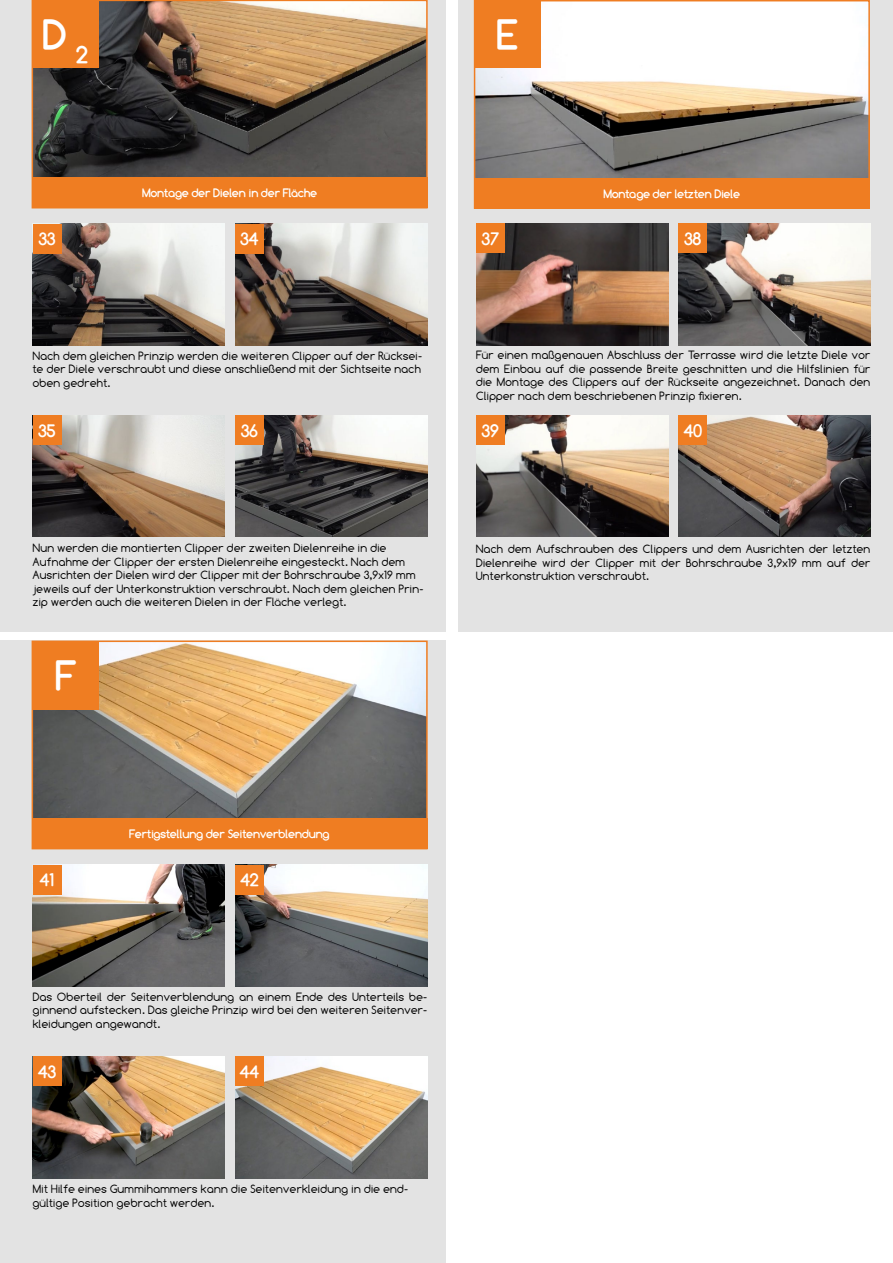
<style>
.page{position:relative;width:893px;height:1263px;background:#fff}
.page>*{position:absolute;margin:0;border:0;box-sizing:border-box;transform-origin:0 0}
.t1{font:700 41.4px "Comfortaa";color:#fff}
.t2{font:700 24.15px "Comfortaa";color:#fff}
.t3{font:700 18px "Comfortaa";color:#fff}
.t4{font:12px/13.5px "Comfortaa";color:#000;text-align:justify}
.t5{font:700 12px "Comfortaa";color:#fff}
</style>
<div class="page">
<div style="left:458px;top:0;width:435px;height:631px;background:#e3e3e3"></div>
<div style="left:0;top:0;width:445px;height:631px;background:#e3e3e3"></div>
<img style="left:477px;top:3px;width:390px;height:175px">
<div style="left:474px;top:0;width:396px;height:209px;border:2px solid #ef7d22"></div>
<img style="left:35px;top:3px;width:390px;height:174px">
<div style="left:32px;top:0;width:396px;height:208px;border:2px solid #ef7d22"></div>
<img style="left:476px;top:224px;width:192px;height:121px">
<img style="left:476px;top:415px;width:192px;height:122px">
<img style="left:33px;top:224px;width:192px;height:121px">
<img style="left:33px;top:415px;width:192px;height:122px">
<img style="left:679px;top:224px;width:192px;height:121px">
<img style="left:679px;top:415px;width:192px;height:122px">
<img style="left:235px;top:224px;width:192px;height:121px">
<img style="left:235px;top:415px;width:192px;height:122px">
<div style="left:476px;top:224px;width:29px;height:29px;background:#ef7d22"></div>
<div style="left:476px;top:415px;width:29px;height:30px;background:#ef7d22"></div>
<div style="left:33px;top:224px;width:28px;height:29px;background:#ef7d22"></div>
<div style="left:33px;top:415px;width:28px;height:30px;background:#ef7d22"></div>
<div style="left:679px;top:224px;width:28px;height:29px;background:#ef7d22"></div>
<div style="left:679px;top:415px;width:28px;height:30px;background:#ef7d22"></div>
<div style="left:235px;top:224px;width:29px;height:29px;background:#ef7d22"></div>
<div style="left:235px;top:415px;width:29px;height:30px;background:#ef7d22"></div>
<div style="left:475px;top:0;width:66px;height:68px;background:#ef7d22"></div>
<div style="left:33px;top:0;width:66px;height:68px;background:#ef7d22"></div>
<div style="left:32px;top:177px;width:395px;height:31px;background:#ef7d22"></div>
<div style="left:474px;top:178px;width:395px;height:31px;background:#ef7d22"></div>
<div style="left:0;top:640px;width:445px;height:623px;background:#e3e3e3"></div>
<img style="left:35px;top:643px;width:390px;height:175px">
<div style="left:32px;top:640px;width:396px;height:209px;border:2px solid #ef7d22"></div>
<img style="left:33px;top:865px;width:192px;height:121px">
<img style="left:33px;top:1056px;width:192px;height:122px">
<img style="left:235px;top:865px;width:192px;height:121px">
<img style="left:235px;top:1056px;width:192px;height:122px">
<div style="left:33px;top:865px;width:28px;height:29px;background:#ef7d22"></div>
<div style="left:33px;top:1056px;width:28px;height:30px;background:#ef7d22"></div>
<div style="left:235px;top:865px;width:29px;height:29px;background:#ef7d22"></div>
<div style="left:235px;top:1056px;width:29px;height:30px;background:#ef7d22"></div>
<div style="left:33px;top:641px;width:66px;height:68px;background:#ef7d22"></div>
<div style="left:32px;top:818px;width:395px;height:31px;background:#ef7d22"></div>
<h1 class="t1" style="left:43px;top:11px;width:25px">D</h1>
<h1 class="t1" style="left:498px;top:10px;width:22px">E</h1>
<h2 class="t2" style="left:77px;top:41px;width:13px">2</h2>
<h3 class="t3" style="left:39px;top:229px;width:18px">33</h3>
<p class="t5" style="left:142px;top:186px;width:177px">Montage der Dielen in der Fläche</p>
<p class="t5" style="left:603px;top:187px;width:138px">Montage der letzten Diele</p>
<h3 class="t3" style="left:241px;top:229px;width:20px">34</h3>
<h3 class="t3" style="left:482px;top:228px;width:18px">37</h3>
<h3 class="t3" style="left:684px;top:228px;width:18px">38</h3>
<p class="t4" style="left:33px;top:349px;width:391px">Nach dem gleichen Prinzip werden die weiteren Clipper auf der Rücksei&shy;te der Diele verschraubt und diese anschließend mit der Sichtseite nach oben gedreht.</p>
<p class="t4" style="left:476px;top:348px;width:396px">Für einen maßgenauen Abschluss der Terrasse wird die letzte Diele vor dem Einbau auf die passende Breite geschnitten und die Hilfslinien für die Montage des Clippers auf der Rückseite angezeichnet. Danach den Clipper nach dem beschriebenen Prinzip fixieren.</p>
<h3 class="t3" style="left:38px;top:420px;width:19px">35</h3>
<h3 class="t3" style="left:241px;top:420px;width:18px">36</h3>
<h3 class="t3" style="left:482px;top:420px;width:18px">39</h3>
<h3 class="t3" style="left:684px;top:420px;width:20px">40</h3>
<p class="t4" style="left:33px;top:541px;width:392px;text-align:left">Nun werden die montierten Clipper der zweiten Dielenreihe in die Aufnahme der Clipper der ersten Dielenreihe eingesteckt. Nach dem Ausrichten der Dielen wird der Clipper mit der Bohrschraube 3,9x19 mm jeweils auf der Unterkonstruktion verschraubt. Nach dem gleichen Prin&shy;zip werden auch die weiteren Dielen in der Fläche verlegt.</p>
<p class="t4" style="left:476px;top:542px;width:396px">Nach dem Aufschrauben des Clippers und dem Ausrichten der letzten Dielenreihe wird der Clipper mit der Bohrschraube 3,9x19 mm auf der Unterkonstruktion verschraubt.</p>
<h1 class="t1" style="left:56px;top:652px;width:21px">F</h1>
<h3 class="t3" style="left:40px;top:870px;width:16px">41</h3>
<p class="t5" style="left:130px;top:827px;width:201px">Fertigstellung der Seitenverblendung</p>
<h3 class="t3" style="left:240px;top:870px;width:20px">42</h3>
<p class="t4" style="left:33px;top:990px;width:396px">Das Oberteil der Seitenverblendung an einem Ende des Unterteils be&shy;ginnend aufstecken. Das gleiche Prinzip wird bei den weiteren Seitenver&shy;kleidungen angewandt.</p>
<h3 class="t3" style="left:38px;top:1061px;width:20px">43</h3>
<h3 class="t3" style="left:240px;top:1061px;width:21px">44</h3>
<p class="t4" style="left:33px;top:1182px;width:377px">Mit Hilfe eines Gummihammers kann die Seitenverkleidung in die end&shy;gültige Position gebracht werden.</p>
</div>
